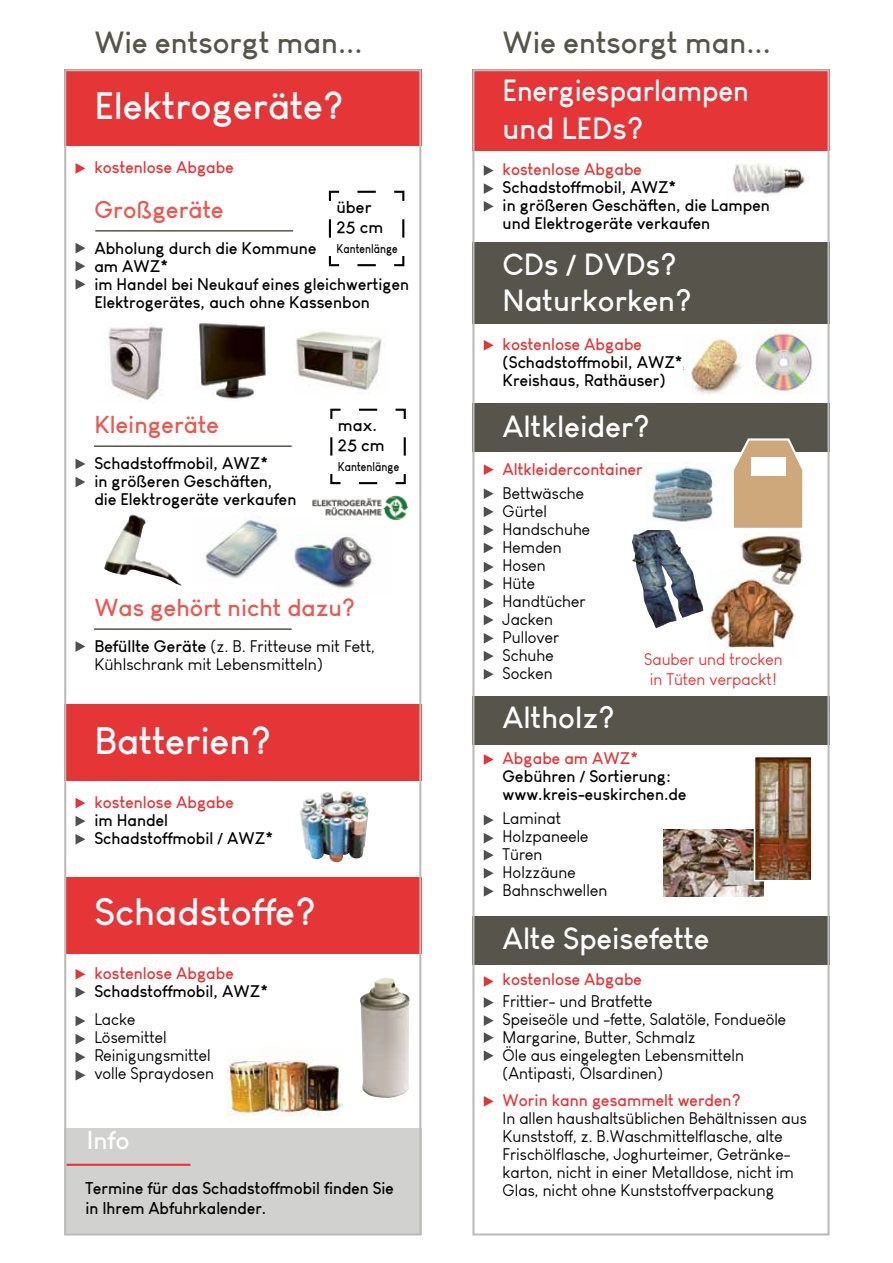
<style>
.page{position:relative;width:893px;height:1263px;background:#fff}
.page>*{position:absolute;margin:0;border:0;box-sizing:border-box;transform-origin:0 0}
.t1{font:700 37.5px "Louis George Cafe";color:#fff}
.t2{font:700 30px/36px "Louis George Cafe";color:#fff}
.t3{font:700 30px "Louis George Cafe";color:#57544b}
.t4{font:700 30px/37.8px "Louis George Cafe";color:#fff;scale:.93 1}
.t5{font:700 25.2px "Louis George Cafe";color:#fff}
.t6{font:700 24px "Louis George Cafe";color:#ea584e}
.t7{font:700 16.8px/20px "Louis George Cafe";color:#000;scale:.95 1}
.t8{font:700 16.8px/20px "Louis George Cafe";color:#000}
.t9{font:16.5px/18px "Louis George Cafe";color:#000}
.t10{font:700 16.5px/18px "Louis George Cafe";color:#000}
.t11{font:700 16.5px "Louis George Cafe";color:#e63537}
.t12{font:16.5px/19.8px "Louis George Cafe";color:#e63537;text-align:center}
.t13{font:700 12.6px "Louis George Cafe";color:#000;scale:.85 1}
.s1{font-weight:700}
</style>
<div class="page">
<div style="left:472px;top:242px;width:358px;height:82px;background:#57544b"></div>
<div style="left:65px;top:877px;width:356px;height:76px;background:#e63537"></div>
<div style="left:472px;top:696px;width:358px;height:49px;background:#57544b"></div>
<div style="left:472px;top:916px;width:358px;height:49px;background:#57544b"></div>
<div style="left:472px;top:403px;width:358px;height:48px;background:#57544b"></div>
<div style="left:64px;top:704px;width:357px;height:76px;background:#e63537"></div>
<img style="left:294px;top:534px;width:80px;height:60px">
<img style="left:227px;top:1056px;width:115px;height:61px">
<img style="left:300px;top:791px;width:68px;height:71px">
<img style="left:108px;top:326px;width:56px;height:75px">
<img style="left:205px;top:516px;width:73px;height:63px">
<div style="left:64px;top:69px;width:357px;height:77px;background:#e63537"></div>
<svg style="left:76px;top:261px;width:9px;height:10px"></svg>
<svg style="left:76px;top:163px;width:9px;height:11px"></svg>
<svg style="left:76px;top:243px;width:9px;height:10px"></svg>
<svg style="left:328px;top:190px;width:77px;height:77px"></svg>
<svg style="left:330px;top:408px;width:76px;height:77px"></svg>
<div style="left:64px;top:1128px;width:357px;height:107px;background:#d1d1cf"></div>
<hr style="left:66px;top:1164px;width:124px;height:2px;background:#e63537">
<hr style="left:95px;top:230px;width:198px;height:2px;background:#57544b">
<hr style="left:94px;top:445px;width:198px;height:2px;background:#57544b">
<hr style="left:94px;top:628px;width:198px;height:2px;background:#57544b">
<img style="left:104px;top:514px;width:78px;height:72px">
<img style="left:312px;top:495px;width:96px;height:25px">
<img style="left:296px;top:331px;width:86px;height:59px">
<img style="left:199px;top:323px;width:67px;height:76px">
<svg style="left:76px;top:459px;width:9px;height:10px"></svg>
<svg style="left:76px;top:477px;width:9px;height:10px"></svg>
<img style="left:360px;top:977px;width:50px;height:121px">
<svg style="left:76px;top:641px;width:9px;height:11px"></svg>
<svg style="left:76px;top:798px;width:9px;height:10px"></svg>
<svg style="left:76px;top:969px;width:9px;height:10px"></svg>
<svg style="left:76px;top:987px;width:9px;height:11px"></svg>
<div style="left:472px;top:70px;width:358px;height:81px;background:#e63537"></div>
<svg style="left:484px;top:201px;width:10px;height:11px"></svg>
<svg style="left:484px;top:165px;width:10px;height:11px"></svg>
<svg style="left:484px;top:183px;width:10px;height:11px"></svg>
<svg style="left:484px;top:488px;width:10px;height:11px"></svg>
<svg style="left:484px;top:525px;width:10px;height:10px"></svg>
<svg style="left:484px;top:754px;width:10px;height:11px"></svg>
<svg style="left:484px;top:815px;width:10px;height:10px"></svg>
<svg style="left:484px;top:997px;width:10px;height:11px"></svg>
<svg style="left:484px;top:976px;width:10px;height:11px"></svg>
<svg style="left:484px;top:1096px;width:10px;height:11px"></svg>
<svg style="left:484px;top:833px;width:10px;height:10px"></svg>
<svg style="left:484px;top:1015px;width:10px;height:11px"></svg>
<svg style="left:484px;top:340px;width:10px;height:11px"></svg>
<svg style="left:484px;top:506px;width:10px;height:11px"></svg>
<svg style="left:484px;top:543px;width:10px;height:10px"></svg>
<svg style="left:484px;top:579px;width:10px;height:11px"></svg>
<svg style="left:484px;top:562px;width:10px;height:10px"></svg>
<svg style="left:484px;top:598px;width:10px;height:10px"></svg>
<svg style="left:484px;top:633px;width:10px;height:11px"></svg>
<svg style="left:484px;top:615px;width:10px;height:10px"></svg>
<svg style="left:484px;top:651px;width:10px;height:10px"></svg>
<svg style="left:484px;top:669px;width:10px;height:10px"></svg>
<svg style="left:484px;top:464px;width:10px;height:11px"></svg>
<svg style="left:484px;top:850px;width:10px;height:10px"></svg>
<svg style="left:484px;top:1032px;width:10px;height:11px"></svg>
<svg style="left:484px;top:868px;width:10px;height:10px"></svg>
<svg style="left:484px;top:1050px;width:10px;height:11px"></svg>
<svg style="left:484px;top:886px;width:10px;height:11px"></svg>
<svg style="left:731px;top:438px;width:74px;height:90px"></svg>
<div style="left:751px;top:458px;width:35px;height:18px;background:#fff"></div>
<img style="left:632px;top:530px;width:71px;height:98px">
<img style="left:740px;top:533px;width:65px;height:42px">
<img style="left:709px;top:570px;width:88px;height:87px">
<img style="left:646px;top:462px;width:67px;height:66px">
<img style="left:663px;top:830px;width:101px;height:67px">
<img style="left:757px;top:759px;width:52px;height:119px">
<div style="left:754px;top:756px;width:58px;height:125px;border:2px solid #fff"></div>
<svg style="left:76px;top:1016px;width:9px;height:10px"></svg>
<svg style="left:76px;top:1034px;width:9px;height:10px"></svg>
<svg style="left:76px;top:1052px;width:9px;height:10px"></svg>
<svg style="left:76px;top:1070px;width:9px;height:10px"></svg>
<svg style="left:76px;top:279px;width:9px;height:11px"></svg>
<svg style="left:76px;top:816px;width:9px;height:10px"></svg>
<svg style="left:76px;top:834px;width:9px;height:10px"></svg>
<div style="left:64px;top:69px;width:357px;height:1166px;border:2px solid #bcbcba"></div>
<div style="left:472px;top:69px;width:358px;height:1166px;border:2px solid #bcbcba"></div>
<img style="left:732px;top:163px;width:73px;height:34px">
<img style="left:690px;top:337px;width:58px;height:57px">
<img style="left:755px;top:330px;width:58px;height:65px">
<h2 class="t3" style="left:94px;top:24px;width:270px">Wie entsorgt man...</h2>
<h1 class="t1" style="left:94px;top:82px;width:250px">Elektrogeräte?</h1>
<p class="t11" style="left:94px;top:157px;width:141px">kostenlose Abgabe</p>
<h3 class="t6" style="left:94px;top:194px;width:131px">Großgeräte</h3>
<p class="t10" style="left:94px;top:239px;width:316px">Abholung durch die Kommune<br>am AWZ*<br>im Handel bei Neukauf eines gleichwertigen<br>Elektrogerätes, auch ohne Kassenbon</p>
<p class="t8" style="left:336px;top:197px;width:48px">über<br>25 cm</p>
<p class="t13" style="left:336px;top:241px;width:74px">Kantenlänge</p>
<h3 class="t6" style="left:94px;top:409px;width:126px">Kleingeräte</h3>
<p class="t10" style="left:94px;top:453px;width:204px">Schadstoffmobil, AWZ*<br>in größeren Geschäften, die Elektrogeräte verkaufen</p>
<p class="t8" style="left:338px;top:415px;width:48px">max.<br>25 cm</p>
<p class="t13" style="left:338px;top:459px;width:74px">Kantenlänge</p>
<h3 class="t6" style="left:94px;top:592px;width:262px">Was gehört nicht dazu?</h3>
<p class="t9" style="left:94px;top:637px;width:282px"><span class="s1">Befüllte Geräte</span> (z. B. Fritteuse mit Fett,<br>Kühlschrank mit Lebensmitteln)</p>
<h1 class="t1" style="left:94px;top:716px;width:178px">Batterien?</h1>
<p class="t11" style="left:94px;top:791px;width:141px">kostenlose Abgabe</p>
<p class="t10" style="left:94px;top:810px;width:181px">im Handel<br>Schadstoffmobil / AWZ*</p>
<h1 class="t1" style="left:94px;top:887px;width:223px">Schadstoffe?</h1>
<p class="t11" style="left:94px;top:962px;width:141px">kostenlose Abgabe</p>
<p class="t10" style="left:94px;top:981px;width:176px">Schadstoffmobil, AWZ*</p>
<p class="t9" style="left:94px;top:1010px;width:121px">Lacke<br>Lösemittel<br>Reinigungsmittel volle Spraydosen</p>
<h3 class="t5" style="left:87px;top:1124px;width:44px">Info</h3>
<p class="t7" style="left:85px;top:1178px;width:326px">Termine für das Schadstoffmobil finden Sie in Ihrem Abfuhrkalender.</p>
<h2 class="t3" style="left:503px;top:24px;width:270px">Wie entsorgt man...</h2>
<h2 class="t4" style="left:503px;top:71px;width:266px">Energiesparlampen und LEDs?</h2>
<p class="t11" style="left:503px;top:158px;width:141px">kostenlose Abgabe</p>
<p class="t10" style="left:503px;top:178px;width:269px">Schadstoffmobil, AWZ*<br>in größeren Geschäften, die Lampen und Elektrogeräte verkaufen</p>
<h2 class="t2" style="left:503px;top:246px;width:190px">CDs / DVDs?<br>Naturkorken?</h2>
<p class="t11" style="left:503px;top:334px;width:141px">kostenlose Abgabe</p>
<p class="t10" style="left:503px;top:353px;width:187px">(Schadstoffmobil, AWZ*,<br>Kreishaus, Rathäuser)</p>
<h2 class="t2" style="left:503px;top:408px;width:148px">Altkleider?</h2>
<p class="t11" style="left:503px;top:458px;width:142px">Altkleidercontainer</p>
<p class="t9" style="left:503px;top:484px;width:89px">Bettwäsche<br>Gürtel<br>Handschuhe<br>Hemden<br>Hosen<br>Hüte<br>Handtücher<br>Jacken<br>Pullover<br>Schuhe<br>Socken</p>
<h2 class="t2" style="left:503px;top:699px;width:113px">Altholz?</h2>
<p class="t11" style="left:503px;top:748px;width:137px">Abgabe am AWZ*</p>
<p class="t10" style="left:503px;top:767px;width:185px">Gebühren / Sortierung: www.kreis-euskirchen.de</p>
<p class="t9" style="left:503px;top:810px;width:106px">Laminat<br>Holzpaneele<br>Türen<br>Holzzäune<br>Bahnschwellen</p>
<h2 class="t2" style="left:503px;top:920px;width:208px">Alte Speisefette</h2>
<p class="t11" style="left:503px;top:968px;width:141px">kostenlose Abgabe</p>
<p class="t9" style="left:503px;top:993px;width:285px">Frittier- und Bratfette<br>Speiseöle und -fette, Salatöle, Fondueöle<br>Margarine, Butter, Schmalz<br>Öle aus eingelegten Lebensmitteln (Antipasti, Ölsardinen)</p>
<p class="t11" style="left:503px;top:1090px;width:239px">Worin kann gesammelt werden?</p>
<p class="t9" style="left:503px;top:1110px;width:306px">In allen haushaltsüblichen Behältnissen aus Kunststoff, z. B.Waschmittelflasche, alte Frischölflasche, Joghurteimer, Getränke&shy;karton, nicht in einer Metalldose, nicht im Glas, nicht ohne Kunststoffverpackung</p>
<p class="t12" style="left:644px;top:649px;width:140px">Sauber und trocken in Tüten verpackt!</p>
</div>
